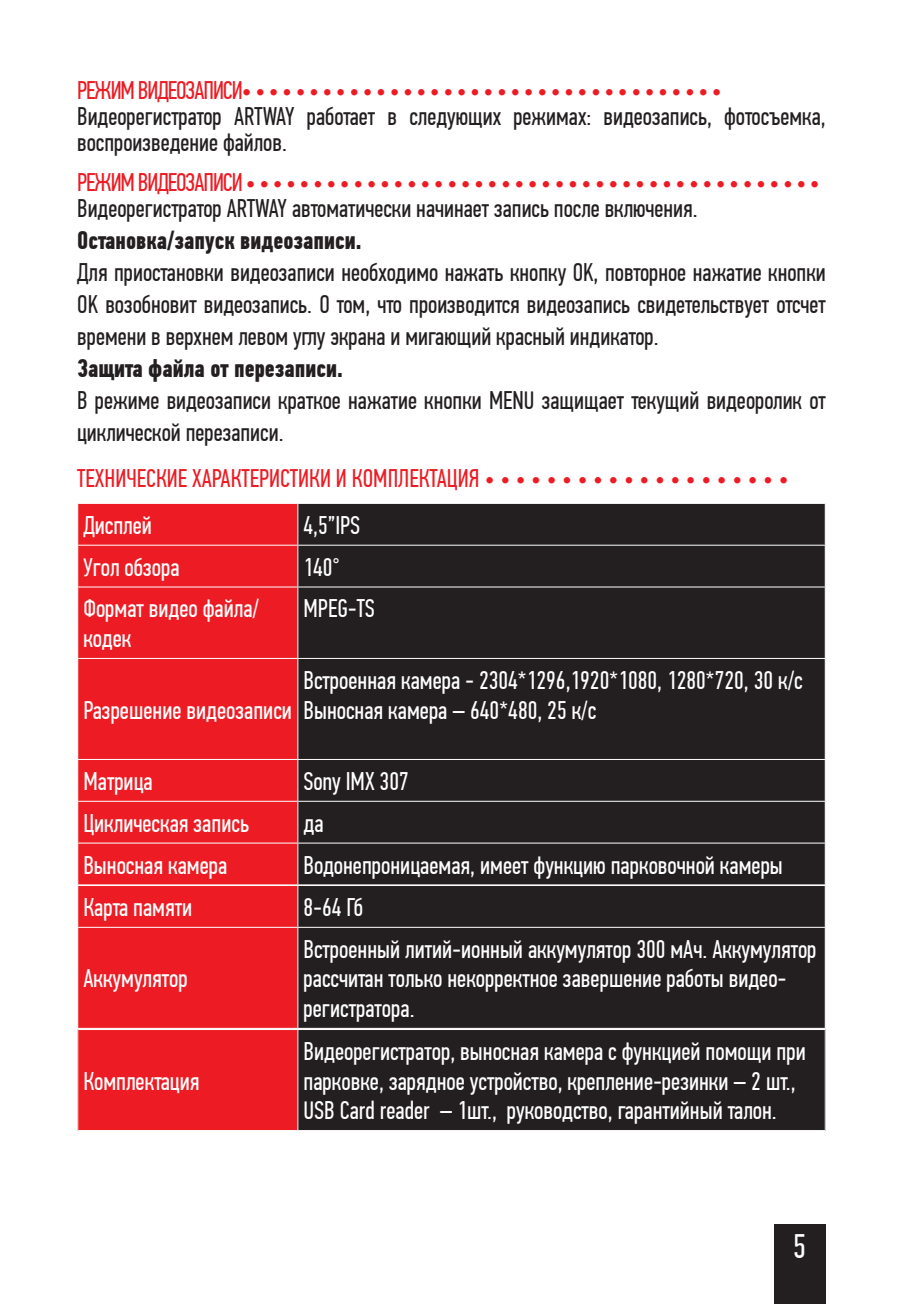
<style>
.page{position:relative;width:903px;height:1304px;background:#fff}
.page>*{position:absolute;margin:0;border:0;box-sizing:border-box;transform-origin:0 0}
.t1{font:34px "PF Din Text Comp Pro";color:#fff}
.таблица_текст{font:25.6px/29.6px "PF Din Text Comp Pro";color:#fff}
.Текст{font:25.6px/32px "PF Din Text Comp Pro";color:#231f20}
.Заголовок{font:25.6px "PF Din Text Comp Pro";letter-spacing:-.04em;color:#ed1c24}
.Заголовок-2{font:25.6px "PF Din Text Comp Pro";color:#ed1c24}
.Текст-2{font:25.6px "PF Din Text Comp Pro";letter-spacing:-.04em;color:#ed1c24}
.Текст-3{font:700 25.6px "PF Din Text Comp Pro";color:#231f20}
</style>
<div class="page">
<div style="left:774px;top:1225px;width:52px;height:79px;background:#231f20"></div>
<div style="left:78px;top:504px;width:219px;height:380px;background:#ed1c24"></div>
<div style="left:298px;top:504px;width:526px;height:380px;background:#231f20"></div>
<hr style="left:77px;top:544px;width:221px;height:2px;background:#fff">
<hr style="left:298px;top:544px;width:528px;height:2px;background:#fff">
<hr style="left:77px;top:586px;width:221px;height:2px;background:#fff">
<hr style="left:298px;top:586px;width:528px;height:2px;background:#fff">
<hr style="left:77px;top:658px;width:221px;height:1px;background:#fff">
<hr style="left:298px;top:658px;width:528px;height:1px;background:#fff">
<hr style="left:77px;top:759px;width:221px;height:1px;background:#fff">
<hr style="left:298px;top:759px;width:528px;height:1px;background:#fff">
<hr style="left:77px;top:801px;width:221px;height:1px;background:#fff">
<hr style="left:298px;top:801px;width:528px;height:1px;background:#fff">
<hr style="left:77px;top:842px;width:221px;height:2px;background:#fff">
<hr style="left:298px;top:842px;width:528px;height:2px;background:#fff">
<div style="left:78px;top:886px;width:219px;height:142px;background:#ed1c24"></div>
<div style="left:298px;top:886px;width:526px;height:142px;background:#231f20"></div>
<hr style="left:77px;top:927px;width:221px;height:1px;background:#fff">
<hr style="left:298px;top:927px;width:528px;height:1px;background:#fff">
<div style="left:78px;top:1029px;width:220px;height:101px;background:#ed1c24"></div>
<div style="left:298px;top:1029px;width:527px;height:101px;background:#231f20"></div>
<hr style="left:77px;top:1029px;width:221px;height:1px;background:#fff">
<hr style="left:298px;top:1029px;width:528px;height:1px;background:#fff">
<hr style="left:297px;top:1030px;width:1px;height:100px;background:#fff">
<hr style="left:824px;top:1030px;width:2px;height:100px;background:#fff">
<p class="Текст-2" style="left:77px;top:75px;width:642px">РЕЖИМ ВИДЕОЗАПИСИ••••••••••••••••••••••••••••••••••••</p>
<p class="Текст" style="left:77px;top:103px;width:750px;line-height:26px">Видеорегистратор ARTWAY работает в следующих режимах: видеозапись, фотосъемка, воспроизведение файлов.</p>
<p class="Заголовок" style="left:77px;top:168px;width:740px">РЕЖИМ ВИДЕОЗАПИСИ •••••••••••••••••••••••••••••••••••••••••••</p>
<p class="Текст" style="left:77px;top:193px;width:622px">Видеорегистратор ARTWAY автоматически начинает запись после включения.</p>
<p class="Текст-3" style="left:77px;top:225px;width:286px">Остановка/запуск видеозаписи.</p>
<p class="Текст" style="left:77px;top:257px;width:750px;text-align:justify">Для приостановки видеозаписи необходимо нажать кнопку OK, повторное нажатие кнопки OK возобновит видеозапись. О том, что производится видеозапись свидетельствует отсчет времени в верхнем левом углу экрана и мигающий красный индикатор.</p>
<p class="Текст-3" style="left:77px;top:353px;width:267px">Защита файла от перезаписи.</p>
<p class="Текст" style="left:77px;top:385px;width:750px">В режиме видеозаписи краткое нажатие кнопки MENU защищает текущий видеоролик от циклической перезаписи.</p>
<p class="Заголовок-2" style="left:77px;top:463px;width:709px">ТЕХНИЧЕСКИЕ ХАРАКТЕРИСТИКИ И КОМПЛЕКТАЦИЯ • • • • • • • • • • • • • • • • • • • •</p>
<p class="таблица_текст" style="left:83px;top:511px;width:70px">Дисплей</p>
<p class="таблица_текст" style="left:303px;top:511px;width:58px">4,5”IPS</p>
<p class="таблица_текст" style="left:83px;top:552px;width:98px">Угол обзора</p>
<p class="таблица_текст" style="left:303px;top:552px;width:38px">140°</p>
<p class="таблица_текст" style="left:83px;top:594px;width:177px">Формат видео файла/ кодек</p>
<p class="таблица_текст" style="left:303px;top:594px;width:73px">MPEG-TS</p>
<p class="таблица_текст" style="left:83px;top:695px;width:210px">Разрешение видеозаписи</p>
<p class="таблица_текст" style="left:303px;top:666px;width:501px">Встроенная камера - 2304*1296,1920*1080, 1280*720, 30 к/с</p>
<p class="таблица_текст" style="left:303px;top:695px;width:294px">Выносная камера – 640*480, 25 к/с</p>
<p class="таблица_текст" style="left:83px;top:767px;width:71px">Матрица</p>
<p class="таблица_текст" style="left:303px;top:767px;width:107px">Sony IMX 307</p>
<p class="таблица_текст" style="left:83px;top:808px;width:167px">Циклическая запись</p>
<p class="таблица_текст" style="left:303px;top:808px;width:22px">да</p>
<p class="таблица_текст" style="left:83px;top:850px;width:145px">Выносная камера</p>
<p class="таблица_текст" style="left:303px;top:850px;width:481px">Водонепроницаемая, имеет функцию парковочной камеры</p>
<p class="таблица_текст" style="left:83px;top:893px;width:110px">Карта памяти</p>
<p class="таблица_текст" style="left:303px;top:893px;width:61px">8-64 Гб</p>
<p class="таблица_текст" style="left:83px;top:964px;width:106px">Аккумулятор</p>
<p class="таблица_текст" style="left:83px;top:1066px;width:118px">Комплектация</p>
<p class="таблица_текст" style="left:303px;top:934px;width:514px">Встроенный литий-ионный аккумулятор 300 мАч. Аккумулятор рассчитан только некорректное завершение работы видео&shy;регистратора.</p>
<p class="таблица_текст" style="left:303px;top:1037px;width:504px">Видеорегистратор, выносная камера с функцией помощи при парковке, зарядное устройство, крепление-резинки – 2 шт.,<br>USB Card reader – 1шт., руководство, гарантийный талон.</p>
<h1 class="t1" style="left:793px;top:1227px;width:14px">5</h1>
</div>
